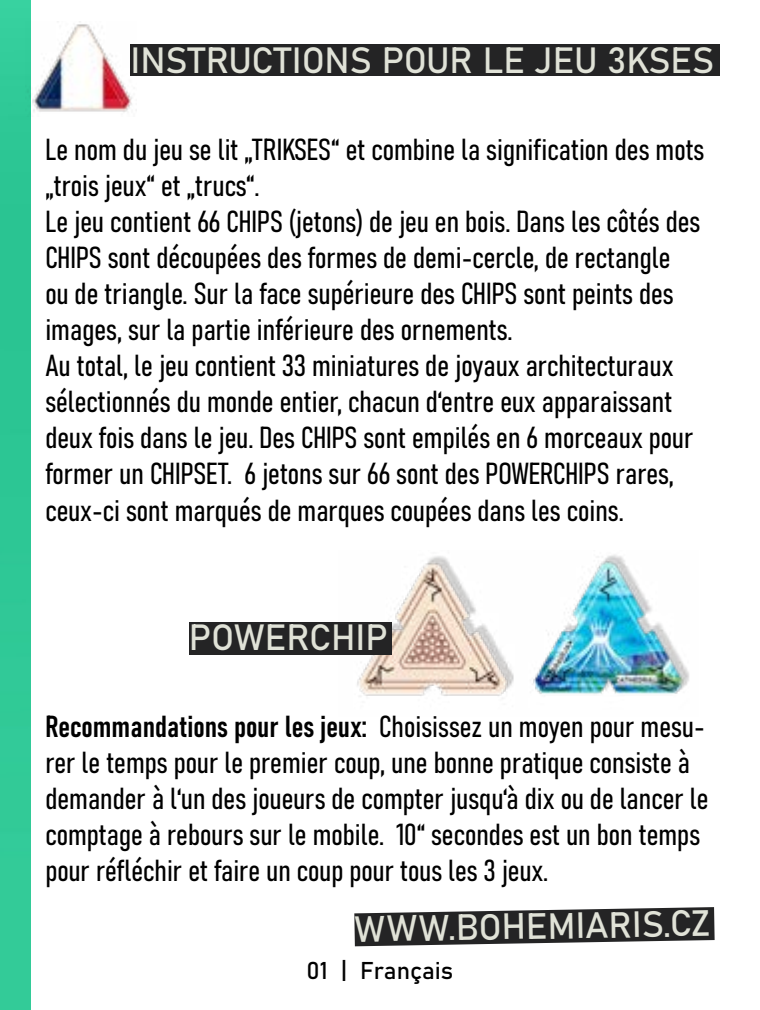
<style>
.page{position:relative;width:760px;height:1010px;background:#fff}
.page>*{position:absolute;margin:0;border:0;box-sizing:border-box;transform-origin:0 0}
.t1{font:36px "Bahnschrift";color:#e0e2d7}
.t2{font:30px/36px "Bahnschrift";color:#000}
.t3{font:24px "Bahnschrift";color:#000}
</style>
<div class="page">
<div style="left:130px;top:45px;width:590px;height:31px;background:#242425"></div>
<div style="left:0;top:0;width:30px;height:1009px;background:#2fc896"></div>
<img style="left:338px;top:554px;width:351px;height:143px">
<div style="left:189px;top:621px;width:202px;height:33px;background:#242425"></div>
<svg style="left:354px;top:907px;width:360px;height:39px"></svg>
<img style="left:26px;top:21px;width:111px;height:96px">
<p class="t1" style="left:130px;top:33px;width:585px">INSTRUCTIONS POUR LE JEU 3KSES</p>
<p class="t2" style="left:45px;top:129px;width:660px">Le nom du jeu se lit „TRIKSES“ et combine la signification des mots „trois jeux“ et „trucs“.</p>
<p class="t2" style="left:45px;top:201px;width:656px">Le jeu contient 66 CHIPS (jetons) de jeu en bois. Dans les côtés des CHIPS sont découpées des formes de demi-cercle, de rectangle ou de triangle. Sur la face supérieure des CHIPS sont peints des images, sur la partie inférieure des ornements.</p>
<p class="t2" style="left:45px;top:345px;width:649px">Au total, le jeu contient 33 miniatures de joyaux architecturaux sélectionnés du monde entier, chacun d‘entre eux apparaissant deux fois dans le jeu. Des CHIPS sont empilés en 6 morceaux pour former un CHIPSET. 6 jetons sur 66 sont des POWERCHIPS rares, ceux-ci sont marqués de marques coupées dans les coins.</p>
<p class="t1" style="left:189px;top:610px;width:200px">POWERCHIP</p>
<p class="t2" style="left:45px;top:705px;width:664px">Recommandations pour les jeux: Choisissez un moyen pour mesu&shy;rer le temps pour le premier coup, une bonne pratique consiste à demander à l‘un des joueurs de compter jusqu‘à dix ou de lancer le comptage à rebours sur le mobile. 10“ secondes est un bon temps pour réfléchir et faire un coup pour tous les 3 jeux.</p>
<p class="t1" style="left:354px;top:901px;width:357px;rotate:-1deg">WWW.BOHEMIARIS.CZ</p>
<p class="t3" style="left:307px;top:951px;width:148px">01 | Français</p>
</div>
